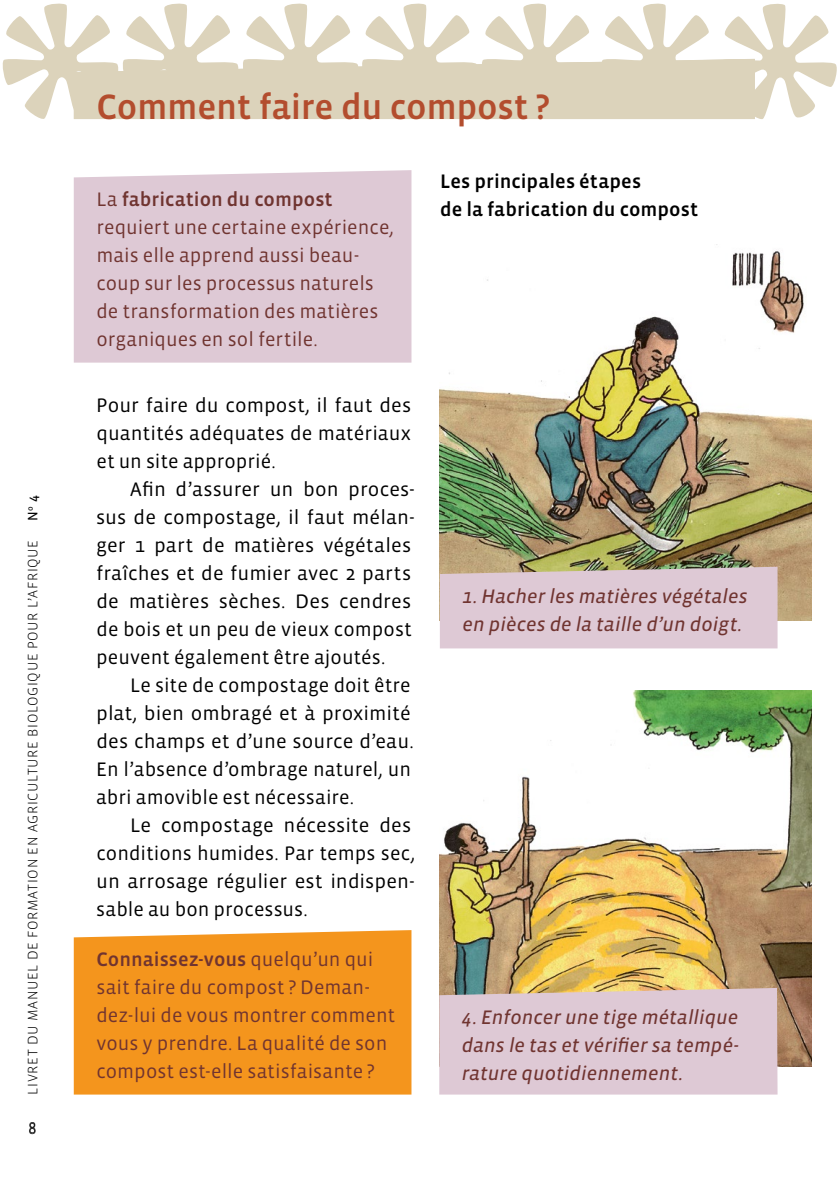
<style>
.page{position:relative;width:840px;height:1191px;background:#fff}
.page>*{position:absolute;margin:0;border:0;box-sizing:border-box;transform-origin:0 0}
.t1{font:500 36px "Vista Sans OT";letter-spacing:-.01em;color:#b34d2e}
.t2{font:20px/28px "Vista Sans OT";letter-spacing:.005em;color:#000}
.t3{font:20px/28px "Vista Sans OT";letter-spacing:.005em;color:#703430}
.t4{font:italic 20px/28px "Vista Sans OT";color:#703430}
.t5{font:500 20px/28px "Vista Sans OT";letter-spacing:.005em;color:#000}
.t6{font:300 16px "Vista Sans OT";color:#000}
.t7{font:300 14px "Vista Sans OT";letter-spacing:.05em;color:#000}
.t8{font:14px "Vista Sans OT";color:#000}
.s1{font-weight:500}
</style>
<div class="page">
<svg style="left:2px;top:3px;width:835px;height:116px"></svg>
<div style="left:74px;top:59px;width:680px;height:60px;background:#dcd3bb"></div>
<div style="left:74px;top:930px;width:337px;height:164px;background:#f4951d"></div>
<div style="left:74px;top:170px;width:337px;height:192px;background:#dec9d5"></div>
<img style="left:439px;top:251px;width:371px;height:369px">
<div style="left:439px;top:567px;width:338px;height:81px;background:#dec9d5"></div>
<img style="left:439px;top:690px;width:372px;height:376px">
<div style="left:439px;top:988px;width:338px;height:106px;background:#dec9d5"></div>
<p class="t8" style="left:26px;top:521px;width:27px;rotate:-90deg">N<sup>o</sup> 4</p>
<p class="t7" style="left:26px;top:1094px;width:556px;rotate:-90deg">LIVRET DU MANUEL DE FORMATION EN AGRICULTURE BIOLOGIQUE POUR L’AFRIQUE</p>
<p class="t6" style="left:28px;top:1120px;width:9px">8</p>
<h1 class="t1" style="left:96px;top:88px;width:454px">Comment faire du compost ?</h1>
<p class="t3" style="left:96px;top:186px;width:299px">La <span class="s1">fabrication du compost </span>requiert une certaine expérience, mais elle apprend aussi beau&shy;coup sur les processus naturels de transformation des matières organiques en sol fertile.</p>
<p class="t2" style="left:96px;top:391px;width:316px;text-align:justify">Pour faire du compost, il faut des quantités adéquates de matériaux et un site approprié.</p>
<p class="t2" style="left:96px;top:475px;width:320px;text-indent:34px">Afin d’assurer un bon proces&shy;sus de compostage, il faut mélan&shy;ger 1 part de matières végétales fraîches et de fumier avec 2 parts de matières sèches. Des cendres de bois et un peu de vieux compost peuvent également être ajoutés.</p>
<p class="t2" style="left:96px;top:671px;width:319px;text-indent:34px">Le site de compostage doit être plat, bien ombragé et à proximité des champs et d’une source d’eau.<br>En l’absence d’ombrage naturel, un abri amovible est nécessaire.</p>
<p class="t2" style="left:96px;top:811px;width:320px;text-indent:34px">Le compostage nécessite des conditions humides. Par temps sec, un arrosage régulier est indispen&shy;sable au bon processus.</p>
<p class="t3" style="left:96px;top:945px;width:300px"><span class="s1">Connaissez-vous</span> quelqu’un qui sait faire du compost ? Deman&shy;dez-lui de vous montrer comment vous y prendre. La qualité de son compost est-elle satisfaisante ?</p>
<p class="t5" style="left:440px;top:167px;width:259px">Les principales étapes<br>de la fabrication du compost</p>
<p class="t4" style="left:462px;top:582px;width:286px">1. Hacher les matières végétales en pièces de la taille d’un doigt.</p>
<p class="t4" style="left:461px;top:1003px;width:278px;text-align:justify">4. Enfoncer une tige métallique dans le tas et vérifier sa tempé&shy;rature quotidiennement.</p>
</div>
